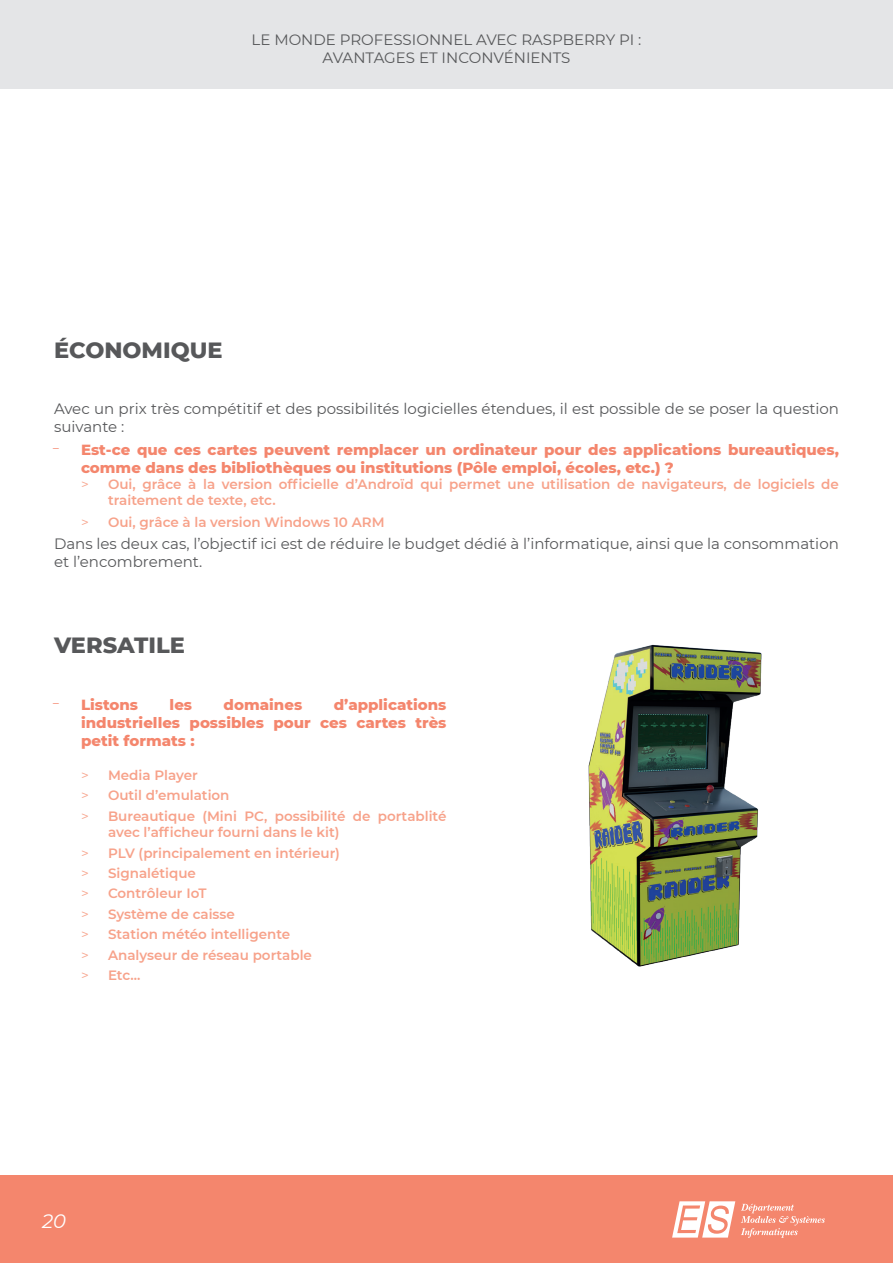
<style>
.page{position:relative;width:893px;height:1263px;background:#fff}
.page>*{position:absolute;margin:0;border:0;box-sizing:border-box;transform-origin:0 0}
.t1{font:800 22.5px "Montserrat";color:#57585a}
.t2{font:italic 19.5px "Montserrat";color:#fff}
.t3{font:15px/18px "Montserrat";color:#57585a}
.t4{font:800 15px/18px "Montserrat";color:#f4866d}
.t5{font:600 13.5px/20.4px "Montserrat";color:#f7a28a}
.s1{font-weight:400}
</style>
<div class="page">
<div style="left:0;top:1176px;width:893px;height:87px;background:#f4866d"></div>
<svg style="left:672px;top:1201px;width:63px;height:36px"></svg>
<svg style="left:741px;top:1204px;width:84px;height:34px"></svg>
<div style="left:0;top:0;width:893px;height:89px;background:#e4e5e7"></div>
<img style="left:588px;top:644px;width:174px;height:323px">
<p class="t3" style="left:252px;top:31px;width:391px;text-align:center">LE MONDE PROFESSIONNEL AVEC RASPBERRY PI :<br>AVANTAGES ET INCONVÉNIENTS</p>
<h1 class="t1" style="left:54px;top:333px;width:170px">ÉCONOMIQUE</h1>
<p class="t3" style="left:54px;top:399px;width:786px">Avec un prix très compétitif et des possibilités logicielles étendues, il est possible de se poser la question suivante :</p>
<p class="t4" style="left:81px;top:439px;width:759px;text-indent:-20px"><span class="s1">̵</span> Est-ce que ces cartes peuvent remplacer un ordinateur pour des applications bureautiques, comme dans des bibliothèques ou institutions (Pôle emploi, écoles, etc.) ?</p>
<p class="t5" style="left:108px;top:475px;width:732px;line-height:16.2px;text-indent:-27px"><span class="s1">&gt;</span> Oui, grâce à la version officielle d’Androïd qui permet une utilisation de navigateurs, de logiciels de traitement de texte, etc.</p>
<p class="t5" style="left:81px;top:512px;width:305px"><span class="s1">&gt;</span> Oui, grâce à la version Windows 10 ARM</p>
<p class="t3" style="left:54px;top:535px;width:786px">Dans les deux cas, l’objectif ici est de réduire le budget dédié à l’informatique, ainsi que la consommation et l’encombrement.</p>
<h1 class="t1" style="left:54px;top:629px;width:132px">VERSATILE</h1>
<p class="t4" style="left:61px;top:695px;width:79px"><span class="s1">̵</span> Listons</p>
<p class="t4" style="left:170px;top:695px;width:24px">les</p>
<p class="t4" style="left:224px;top:695px;width:80px">domaines</p>
<p class="t4" style="left:81px;top:695px;width:367px;text-align:justify;text-indent:253px">d’applications industrielles possibles pour ces cartes très petit formats :</p>
<p class="t5" style="left:81px;top:764px;width:367px"><span class="s1">&gt;</span> Media Player<br><span class="s1">&gt;</span> Outil d’emulation<br><span class="s1">&gt;</span> Bureautique (Mini PC, possibilité de portablité</p>
<p class="t5" style="left:81px;top:821px;width:260px;text-indent:27px">avec l’afficheur fourni dans le kit) <span class="s1">&gt;</span> PLV (principalement en intérieur) <span class="s1">&gt;</span> Signalétique<br><span class="s1">&gt;</span> Contrôleur IoT<br><span class="s1">&gt;</span> Système de caisse<br><span class="s1">&gt;</span> Station météo intelligente<br><span class="s1">&gt;</span> Analyseur de réseau portable<br><span class="s1">&gt;</span> Etc...</p>
<h2 class="t2" style="left:42px;top:1207px;width:25px">20</h2>
</div>
